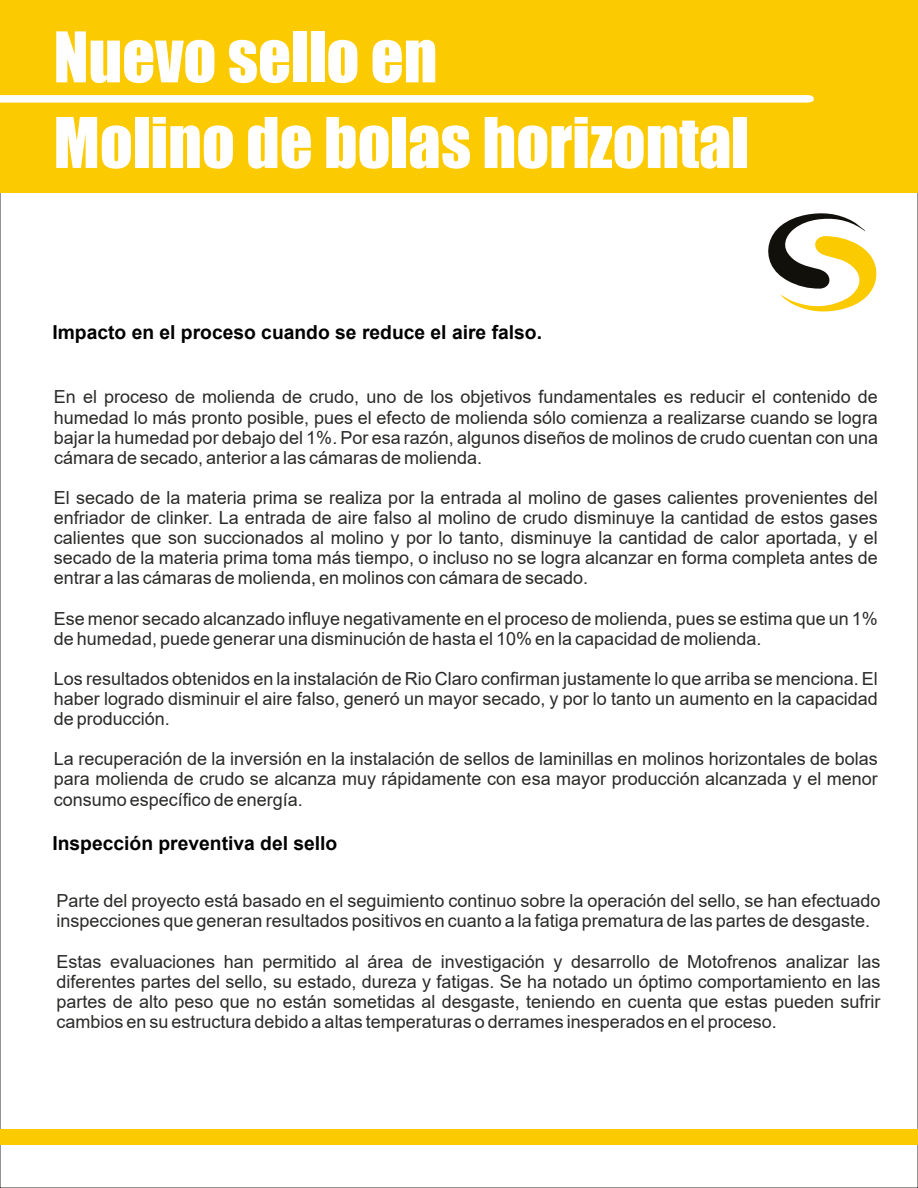
<style>
.page{position:relative;width:918px;height:1188px;background:#fff}
.page>*{position:absolute;margin:0;border:0;box-sizing:border-box;transform-origin:0 0}
.t1{font:64.5px "Impact";color:#fefefe}
.t2{font:700 19.35px "Arial";color:#000}
.t3{font:18px/20.1px "Arial";color:#2b2a29;text-align:justify}
</style>
<div class="page">
<div style="left:0;top:0;width:918px;height:192px;background:#fcca00"></div>
<div style="left:0;top:1129px;width:918px;height:15px;background:#fcca00"></div>
<svg style="left:0;top:95px;width:814px;height:8px;background:#fdfaed"></svg>
<svg style="left:768px;top:213px;width:109px;height:99px"></svg>
<h1 class="t1" style="left:54px;top:7px;width:385px">Nuevo sello en</h1>
<h1 class="t1" style="left:54px;top:93px;width:697px">Molino de bolas horizontal</h1>
<p class="t2" style="left:52px;top:319px;width:491px">Impacto en el proceso cuando se reduce el aire falso.</p>
<p class="t3" style="left:54px;top:387px;width:826px">En el proceso de molienda de crudo, uno de los objetivos fundamentales es reducir el contenido de humedad lo más pronto posible, pues el efecto de molienda sólo comienza a realizarse cuando se logra bajar la humedad por debajo del 1%. Por esa razón, algunos diseños de molinos de crudo cuentan con una cámara de secado, anterior a las cámaras de molienda.</p>
<p class="t3" style="left:54px;top:487px;width:826px">El secado de la materia prima se realiza por la entrada al molino de gases calientes provenientes del enfriador de clinker. La entrada de aire falso al molino de crudo disminuye la cantidad de estos gases calientes que son succionados al molino y por lo tanto, disminuye la cantidad de calor aportada, y el secado de la materia prima toma más tiempo, o incluso no se logra alcanzar en forma completa antes de entrar a las cámaras de molienda, en molinos con cámara de secado.</p>
<p class="t3" style="left:54px;top:608px;width:826px">Ese menor secado alcanzado influye negativamente en el proceso de molienda, pues se estima que un 1% de humedad, puede generar una disminución de hasta el 10% en la capacidad de molienda.</p>
<p class="t3" style="left:54px;top:668px;width:826px">Los resultados obtenidos en la instalación de Rio Claro confirman justamente lo que arriba se menciona. El haber logrado disminuir el aire falso, generó un mayor secado, y por lo tanto un aumento en la capacidad de producción.</p>
<p class="t3" style="left:54px;top:749px;width:826px">La recuperación de la inversión en la instalación de sellos de laminillas en molinos horizontales de bolas para molienda de crudo se alcanza muy rápidamente con esa mayor producción alcanzada y el menor consumo específico de energía.</p>
<p class="t2" style="left:52px;top:829px;width:286px">Inspección preventiva del sello</p>
<p class="t3" style="left:56px;top:891px;width:826px">Parte del proyecto está basado en el seguimiento continuo sobre la operación del sello, se han efectuado inspecciones que generan resultados positivos en cuanto a la fatiga prematura de las partes de desgaste.</p>
<p class="t3" style="left:56px;top:951px;width:826px">Estas evaluaciones han permitido al área de investigación y desarrollo de Motofrenos analizar las diferentes partes del sello, su estado, dureza y fatigas. Se ha notado un óptimo comportamiento en las partes de alto peso que no están sometidas al desgaste, teniendo en cuenta que estas pueden sufrir cambios en su estructura debido a altas temperaturas o derrames inesperados en el proceso.</p>
</div>
